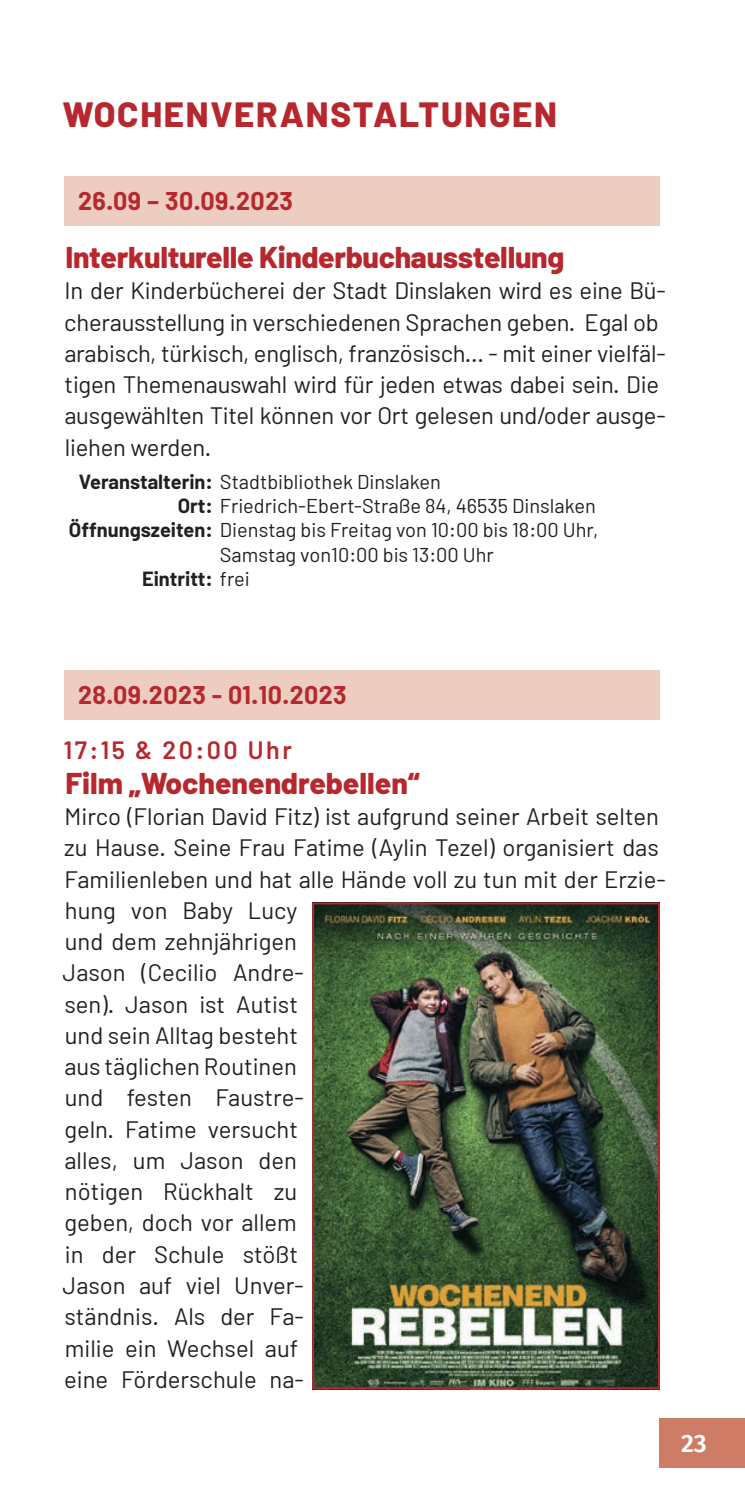
<style>
.page{position:relative;width:745px;height:1489px;background:#fff}
.page>*{position:absolute;margin:0;border:0;box-sizing:border-box;transform-origin:0 0}
.t1{font:800 35px "Barlow";letter-spacing:.05em;color:#b7282e}
.t2{font:800 30px "Barlow";letter-spacing:-.01em;color:#b7282e}
.t3{font:700 25px "Barlow";letter-spacing:.02em;color:#b7282e}
.t4{font:600 25px "Barlow";letter-spacing:.1em;color:#b7282e}
.t5{font:600 25px "Fira Sans";color:#fff}
.t6{font:23.75px/31.2px "Barlow";color:#231f20}
.t7{font:20px "Barlow";color:#231f20}
.t8{font:700 20px "Barlow";color:#231f20}
.s1{font-weight:700}
.s2{font-weight:400}
</style>
<div class="page">
<div style="left:64px;top:176px;width:595px;height:50px;background:#edcdc0"></div>
<div style="left:64px;top:670px;width:595px;height:50px;background:#edcdc0"></div>
<img style="left:315px;top:905px;width:341px;height:480px">
<div style="left:312px;top:902px;width:347px;height:486px;border:2px solid #b7282e"></div>
<div style="left:659px;top:1417px;width:85px;height:50px;background:#cf7c67"></div>
<h1 class="t1" style="left:63px;top:93px;width:495px">WOCHENVERANSTALTUNGEN</h1>
<p class="t3" style="left:78px;top:185px;width:216px">26.09 – 30.09.2023</p>
<p class="t2" style="left:65px;top:239px;width:500px">Interkulturelle Kinderbuchausstellung</p>
<p class="t6" style="left:64px;top:274px;width:602px">In der Kinderbücherei der Stadt Dinslaken wird es eine Bü&shy;cherausstellung in verschiedenen Sprachen geben. Egal ob arabisch, türkisch, englisch, französisch... - mit einer vielfäl&shy;tigen Themenauswahl wird für jeden etwas dabei sein. Die ausgewählten Titel können vor Ort gelesen und/oder ausge&shy;liehen werden.</p>
<p class="t7" style="left:79px;top:469px;width:363px"><span class="s1">Veranstalterin:</span> Stadtbibliothek Dinslaken</p>
<p class="t7" style="left:178px;top:493px;width:419px"><span class="s1">Ort:</span> Friedrich-Ebert-Straße 84, 46535 Dinslaken</p>
<p class="t7" style="left:69px;top:518px;width:530px"><span class="s1">Öffnungszeiten:</span> Dienstag bis Freitag von 10:00 bis 18:00 Uhr,</p>
<p class="t7" style="left:220px;top:542px;width:275px">Samstag von10:00 bis 13:00 Uhr</p>
<p class="t8" style="left:142px;top:566px;width:109px">Eintritt: <span class="s2">frei</span></p>
<p class="t3" style="left:78px;top:679px;width:270px">28.09.2023 - 01.10.2023</p>
<p class="t4" style="left:64px;top:734px;width:229px">17:15 &amp; 20:00 Uhr</p>
<p class="t2" style="left:65px;top:764px;width:355px">Film „Wochenendrebellen“</p>
<p class="t6" style="left:62px;top:800px;width:604px">Mirco (Florian David Fitz) ist aufgrund seiner Arbeit selten zu Hause. Seine Frau Fatime (Aylin Tezel) organisiert das<br>Familienleben und hat alle Hände voll zu tun mit der Erzie&shy;hung von Baby Lucy<br>und dem zehnjährigen<br>Jason (Cecilio Andre-<br>sen). Jason ist Autist<br>und sein Alltag besteht<br>aus täglichen Routinen<br>und festen Faustre-<br>geln. Fatime versucht<br>alles, um Jason den<br>nötigen Rückhalt zu<br>geben, doch vor allem<br>in der Schule stößt<br>Jason auf viel Unver-<br>ständnis. Als der Fa-<br>milie ein Wechsel auf<br>eine Förderschule na-</p>
<p class="t5" style="left:680px;top:1422px;width:27px">23</p>
</div>
